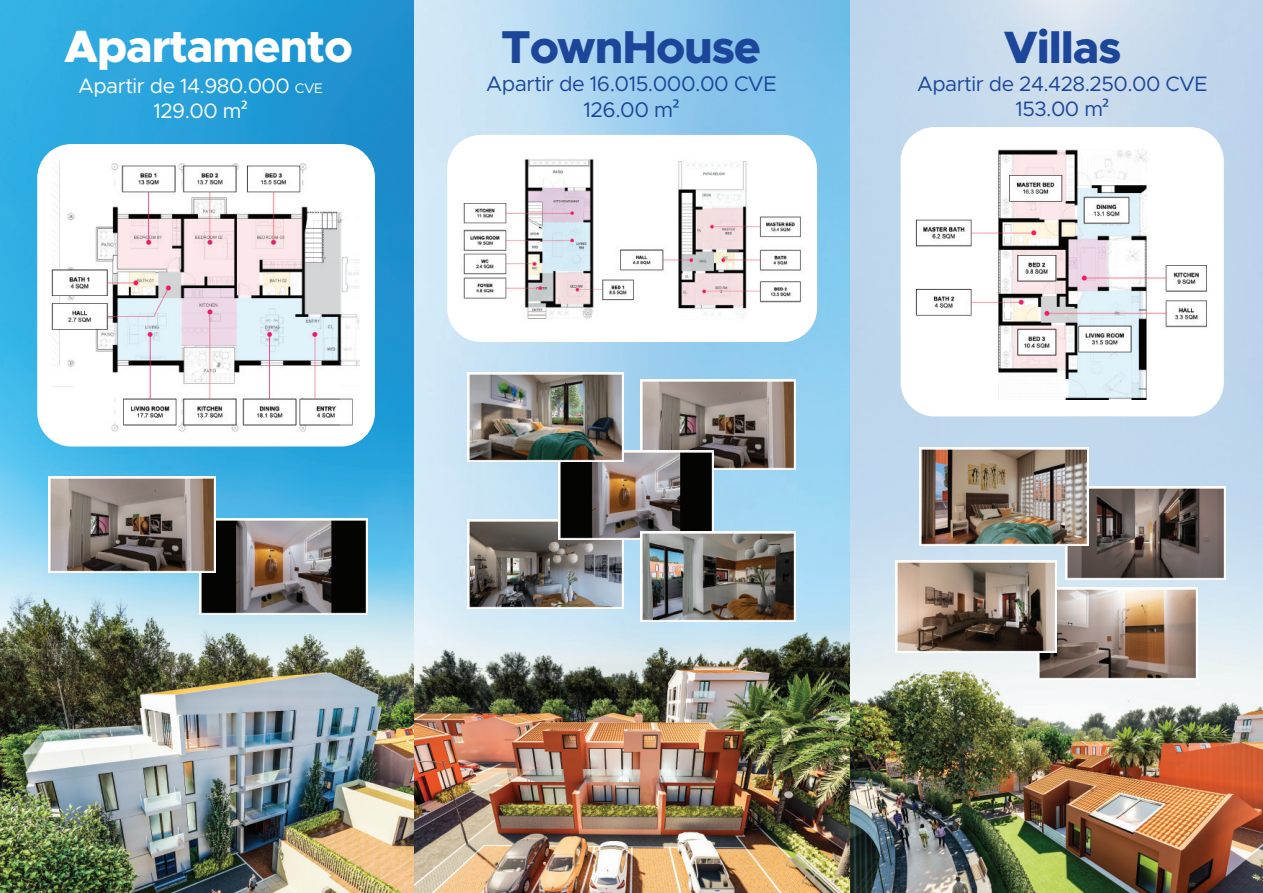
<style>
.page{position:relative;width:1263px;height:893px;background:#fff}
.page>*{position:absolute;margin:0;border:0;box-sizing:border-box;transform-origin:0 0}
.t1{font:800 46.2px "Metropolis";letter-spacing:-.025em;color:#1c4699}
.t2{font:800 45.45px "Metropolis";letter-spacing:-.025em;color:#fff}
.t3{font:800 45.45px "Metropolis";letter-spacing:-.025em;color:#1c4699}
.t4{font:21.3px/25.5px "Metropolis";letter-spacing:-.025em;color:#1c4699;text-align:center}
.t5{font:20.85px/25px "Metropolis";letter-spacing:-.025em;color:#1c4699;text-align:center}
.t6{font:20.85px/25px "Metropolis";letter-spacing:-.025em;color:#fff;text-align:center}
.s1{font-size:13.95px}
.s2{font-family:"Myriad Pro"}
</style>
<div class="page">
<img style="left:0;top:0;width:1263px;height:893px">
<img style="left:415px;top:0;width:435px;height:893px">
<img style="left:468px;top:519px;width:155px;height:90px">
<img style="left:640px;top:380px;width:156px;height:89px">
<img style="left:558px;top:450px;width:155px;height:90px">
<img style="left:468px;top:372px;width:155px;height:90px">
<img style="left:640px;top:532px;width:156px;height:89px">
<img style="left:1065px;top:487px;width:160px;height:92px">
<img style="left:919px;top:448px;width:169px;height:97px">
<img style="left:1037px;top:587px;width:161px;height:93px">
<img style="left:200px;top:518px;width:167px;height:96px">
<img style="left:48px;top:477px;width:168px;height:96px">
<div style="left:37px;top:144px;width:338px;height:302px;background:#fff;border-radius:34px"></div>
<img style="left:51px;top:160px;width:309px;height:272px">
<div style="left:900px;top:127px;width:324px;height:289px;background:#fff;border-radius:34px"></div>
<img style="left:915px;top:149px;width:292px;height:250px">
<div style="left:447px;top:135px;width:370px;height:207px;background:#fff;border-radius:34px"></div>
<img style="left:462px;top:159px;width:339px;height:160px">
<img style="left:896px;top:560px;width:160px;height:93px">
<h2 class="t2" style="left:64px;top:18px;width:291px">Apartamento</h2>
<p class="t6" style="left:78px;top:73px;width:246px">Apartir de 14.980.000 <span class="s1">CVE<br></span>129.00 m<span class="s2">²</span></p>
<h1 class="t1" style="left:501px;top:17px;width:262px">TownHouse</h1>
<p class="t4" style="left:486px;top:71px;width:292px">Apartir de 16.015.000.00 CVE<br>126.00 m<span class="s2">²</span></p>
<h2 class="t3" style="left:1004px;top:19px;width:119px">Villas</h2>
<p class="t5" style="left:917px;top:72px;width:292px">Apartir de 24.428.250.00 CVE<br>153.00 m<span class="s2">²</span></p>
</div>
